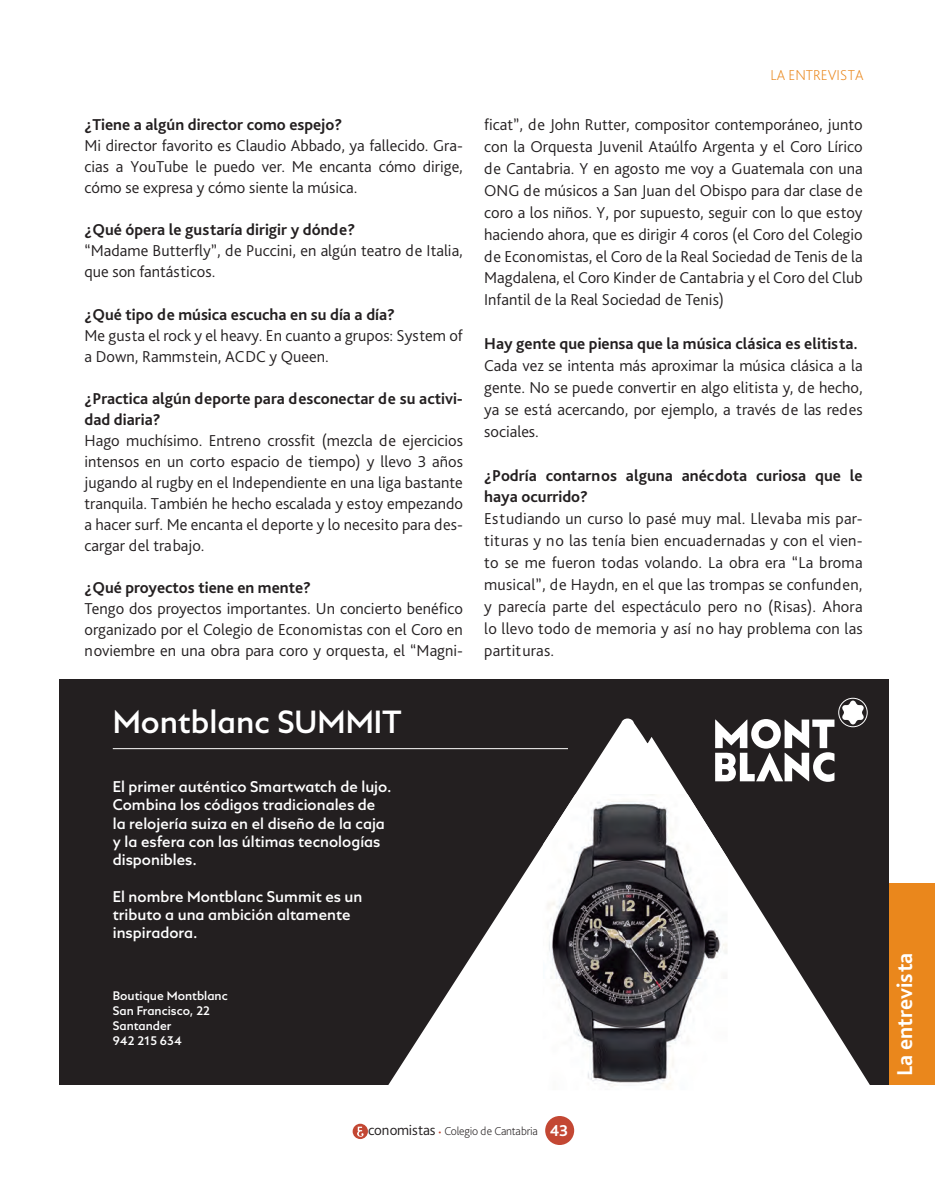
<style>
.page{position:relative;width:935px;height:1189px;background:#fff}
.page>*{position:absolute;margin:0;border:0;box-sizing:border-box;transform-origin:0 0}
.t1{font:500 30.9px "Montblanc Type";color:#fff}
.t2{font:700 22.5px "Bliss Pro";color:#fff}
.TEXTO_REVISTA_CEC{font:300 16.5px/21.9px "Bliss Pro";color:#231f20;text-align:justify}
.TEXTO_REVISTA_CEC-2{font:700 16.5px/21px "Bliss Pro";color:#231f20}
.t3{font:500 15px/18.3px "Montblanc Type";color:#fff}
.t4{font:200 15px "Bliss Pro";color:#ea871c}
.t5{font:500 12px "Montblanc Type";color:#fff}
.t6{font:200 12px "Bliss Pro";letter-spacing:-.02em;color:#231f20}
.s1{font-weight:300;font-size:15px}
.s2{font-weight:400;font-size:18px;color:#c34733}
.s3{font-weight:700;font-size:16.5px;color:#fff}
</style>
<div class="page">
<div style="left:545px;top:1115px;width:29px;height:29px;background:#c34733;border-radius:50%"></div>
<svg style="left:353px;top:1123px;width:15px;height:15px"></svg>
<svg style="left:357px;top:1126px;width:7px;height:10px"></svg>
<div style="left:888px;top:882px;width:47px;height:202px;background:#ea871c"></div>
<div style="left:59px;top:678px;width:829px;height:406px;background:#231f20"></div>
<svg style="left:838px;top:697px;width:30px;height:30px"></svg>
<svg style="left:839px;top:698px;width:28px;height:28px"></svg>
<div style="left:838px;top:697px;width:29px;height:30px;border:1px solid #fff;border-radius:50%"></div>
<svg style="left:841px;top:700px;width:24px;height:18px"></svg>
<hr style="left:113px;top:748px;width:455px;height:1px;background:#fff">
<svg style="left:370px;top:718px;width:518px;height:367px"></svg>
<img style="left:543px;top:794px;width:185px;height:294px">
<p class="TEXTO_REVISTA_CEC-2" style="left:85px;top:114px;width:259px">¿Tiene a algún director como espejo?</p>
<p class="TEXTO_REVISTA_CEC" style="left:85px;top:135px;width:380px;line-height:21px">Mi director favorito es Claudio Abbado, ya fallecido. Gra&shy;cias a YouTube le puedo ver. Me encanta cómo dirige, cómo se expresa y cómo siente la música.</p>
<p class="TEXTO_REVISTA_CEC-2" style="left:85px;top:219px;width:272px">¿Qué ópera le gustaría dirigir y dónde?</p>
<p class="TEXTO_REVISTA_CEC" style="left:85px;top:240px;width:380px;line-height:21px">“Madame Butterfly”, de Puccini, en algún teatro de Italia, que son fantásticos.</p>
<p class="TEXTO_REVISTA_CEC-2" style="left:85px;top:303px;width:312px">¿Qué tipo de música escucha en su día a día?</p>
<p class="TEXTO_REVISTA_CEC" style="left:85px;top:324px;width:380px;line-height:21px">Me gusta el rock y el heavy. En cuanto a grupos: System of a Down, Rammstein, ACDC y Queen.</p>
<p class="TEXTO_REVISTA_CEC-2" style="left:85px;top:387px;width:380px">¿Practica algún deporte para desconectar de su activi&shy;dad diaria?</p>
<p class="TEXTO_REVISTA_CEC" style="left:85px;top:429px;width:380px;line-height:21px">Hago muchísimo. Entreno crossfit (mezcla de ejercicios intensos en un corto espacio de tiempo) y llevo 3 años jugando al rugby en el Independiente en una liga bastante tranquila. También he hecho escalada y estoy empezando a hacer surf. Me encanta el deporte y lo necesito para des&shy;cargar del trabajo.</p>
<p class="TEXTO_REVISTA_CEC-2" style="left:85px;top:576px;width:228px">¿Qué proyectos tiene en mente?</p>
<p class="TEXTO_REVISTA_CEC" style="left:85px;top:597px;width:380px;line-height:21px">Tengo dos proyectos importantes. Un concierto benéfico organizado por el Colegio de Economistas con el Coro en noviembre en una obra para coro y orquesta, el “Magni-</p>
<p class="t1" style="left:113px;top:702px;width:291px">Montblanc SUMMIT</p>
<p class="t3" style="left:113px;top:777px;width:280px">El primer auténtico Smartwatch de lujo.<br>Combina los códigos tradicionales de la relojería suiza en el diseño de la caja y la esfera con las últimas tecnologías disponibles.</p>
<p class="t3" style="left:113px;top:886px;width:251px">El nombre Montblanc Summit es un tributo a una ambición altamente inspiradora.</p>
<p class="t5" style="left:113px;top:987px;width:116px">Boutique Montblanc</p>
<p class="t5" style="left:113px;top:1002px;width:99px">San Francisco, 22</p>
<p class="t5" style="left:113px;top:1017px;width:60px">Santander</p>
<p class="t5" style="left:113px;top:1032px;width:70px">942 215 634</p>
<p class="t4" style="left:770px;top:66px;width:95px">LA ENTREVISTA</p>
<p class="TEXTO_REVISTA_CEC" style="left:484px;top:113px;width:380px">ficat”, de John Rutter, compositor contemporáneo, junto con la Orquesta Juvenil Ataúlfo Argenta y el Coro Lírico de Cantabria. Y en agosto me voy a Guatemala con una ONG de músicos a San Juan del Obispo para dar clase de coro a los niños. Y, por supuesto, seguir con lo que estoy haciendo ahora, que es dirigir 4 coros (el Coro del Colegio de Economistas, el Coro de la Real Sociedad de Tenis de la Magdalena, el Coro Kinder de Cantabria y el Coro del Club Infantil de la Real Sociedad de Tenis)</p>
<p class="TEXTO_REVISTA_CEC-2" style="left:484px;top:333px;width:375px">Hay gente que piensa que la música clásica es elitista.</p>
<p class="TEXTO_REVISTA_CEC" style="left:484px;top:354px;width:380px">Cada vez se intenta más aproximar la música clásica a la gente. No se puede convertir en algo elitista y, de hecho, ya se está acercando, por ejemplo, a través de las redes sociales.</p>
<p class="TEXTO_REVISTA_CEC-2" style="left:484px;top:463px;width:380px;line-height:21.9px">¿Podría contarnos alguna anécdota curiosa que le haya ocurrido?</p>
<p class="TEXTO_REVISTA_CEC" style="left:484px;top:507px;width:380px">Estudiando un curso lo pasé muy mal. Llevaba mis par&shy;tituras y no las tenía bien encuadernadas y con el vien&shy;to se me fueron todas volando. La obra era “La broma musical”, de Haydn, en el que las trompas se confunden, y parecía parte del espectáculo pero no (Risas). Ahora lo llevo todo de memoria y así no hay problema con las partituras.</p>
<p class="t6" style="left:368px;top:1123px;width:202px"><span class="s1">conomistas</span> <span class="s2">·</span> Colegio de Cantabria <span class="s3">43</span></p>
<h2 class="t2" style="left:891px;top:1075px;width:125px;rotate:-90deg">La entrevista</h2>
</div>
